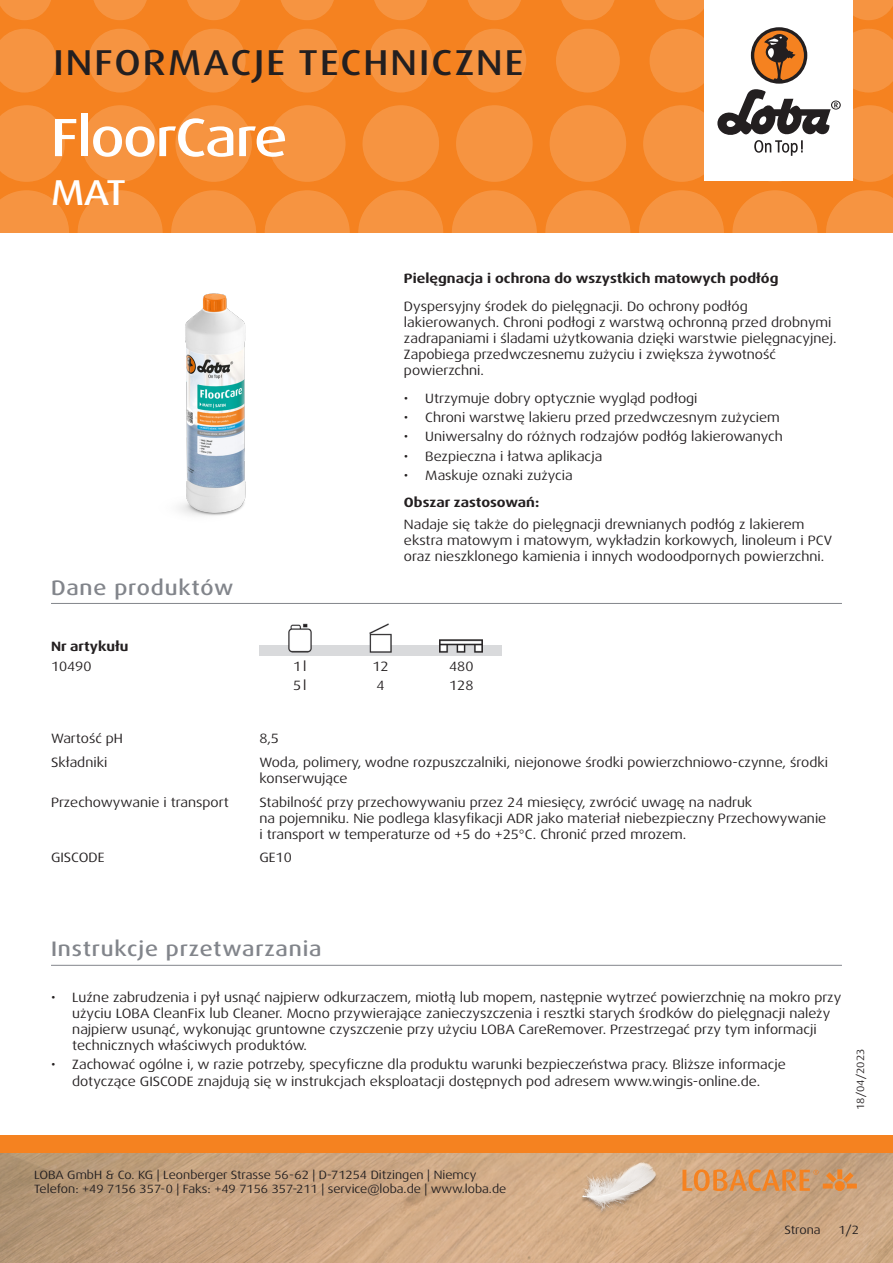
<style>
.page{position:relative;width:893px;height:1263px;background:#fff}
.page>*{position:absolute;margin:0;border:0;box-sizing:border-box;transform-origin:0 0}
.t1{font:500 expanded 54px "Dax Pro";letter-spacing:-.025em;color:#fff}
.t2{font:500 expanded 36px "Dax Pro";letter-spacing:.06em;color:#231f20}
.t3{font:500 expanded 36px "Dax Pro";color:#fff}
.Titel_grau{font:500 expanded 21px "Dax Pro";letter-spacing:.04em;color:#82858b}
.Text{font:expanded 13.5px/16.2px "Dax Pro";color:#231f20}
.Text_Bold{font:700 expanded 13.5px "Dax Pro";color:#231f20}
.Text_zentriert{font:expanded 13.5px "Dax Pro";color:#231f20}
.t4{font:expanded 12px/14.4px "Dax Pro";color:#231f20}
.t5{font:expanded 10.5px "Dax Pro";color:#231f20}
</style>
<div class="page">
<div style="left:0;top:0;width:893px;height:233px;background:#f58220"></div>
<svg style="left:0;top:190px;width:69px;height:43px"></svg>
<svg style="left:78px;top:190px;width:85px;height:85px;fill:#f69441"></svg>
<svg style="left:171px;top:190px;width:85px;height:85px;fill:#f69441"></svg>
<svg style="left:265px;top:190px;width:85px;height:85px;fill:#f69441"></svg>
<svg style="left:358px;top:190px;width:85px;height:85px;fill:#f69441"></svg>
<svg style="left:545px;top:190px;width:85px;height:85px;fill:#f69441"></svg>
<svg style="left:452px;top:190px;width:85px;height:85px;fill:#f69441"></svg>
<svg style="left:732px;top:190px;width:85px;height:85px;fill:#f69441"></svg>
<svg style="left:639px;top:190px;width:85px;height:85px;fill:#f69441"></svg>
<svg style="left:826px;top:190px;width:67px;height:43px"></svg>
<svg style="left:0;top:105px;width:65px;height:77px"></svg>
<svg style="left:82px;top:105px;width:76px;height:77px"></svg>
<svg style="left:175px;top:105px;width:77px;height:77px"></svg>
<svg style="left:269px;top:105px;width:76px;height:77px"></svg>
<svg style="left:456px;top:105px;width:77px;height:77px"></svg>
<svg style="left:362px;top:105px;width:77px;height:77px"></svg>
<svg style="left:550px;top:105px;width:76px;height:77px"></svg>
<svg style="left:0;top:29px;width:56px;height:63px"></svg>
<svg style="left:182px;top:29px;width:64px;height:63px"></svg>
<svg style="left:88px;top:29px;width:64px;height:63px"></svg>
<svg style="left:275px;top:29px;width:64px;height:63px"></svg>
<svg style="left:462px;top:29px;width:64px;height:63px"></svg>
<svg style="left:369px;top:29px;width:64px;height:63px"></svg>
<svg style="left:556px;top:29px;width:64px;height:63px"></svg>
<svg style="left:0;top:0;width:51px;height:20px"></svg>
<svg style="left:187px;top:0;width:53px;height:20px"></svg>
<svg style="left:468px;top:0;width:53px;height:20px"></svg>
<svg style="left:655px;top:0;width:49px;height:20px"></svg>
<svg style="left:93px;top:0;width:54px;height:20px"></svg>
<svg style="left:374px;top:0;width:54px;height:20px"></svg>
<svg style="left:281px;top:0;width:53px;height:20px"></svg>
<svg style="left:561px;top:0;width:54px;height:20px"></svg>
<svg style="left:853px;top:0;width:40px;height:20px"></svg>
<img style="left:0;top:1152px;width:893px;height:111px">
<div style="left:0;top:1135px;width:893px;height:17px;background:#f58220"></div>
<div style="left:704px;top:0;width:149px;height:181px;background:#fff"></div>
<svg style="left:643px;top:29px;width:250px;height:153px"></svg>
<img style="left:578px;top:1161px;width:82px;height:81px">
<svg style="left:682px;top:1169px;width:175px;height:22px;background:#d9965a"></svg>
<hr style="left:51px;top:965px;width:791px;height:1px;background:#82858b">
<hr style="left:51px;top:603px;width:791px;height:1px;background:#82858b">
<img style="left:288px;top:623px;width:195px;height:22px">
<img style="left:259px;top:645px;width:243px;height:11px">
<img style="left:106px;top:272px;width:216px;height:244px">
<h2 class="t2" style="left:53px;top:40px;width:471px">INFORMACJE TECHNICZNE</h2>
<p class="t1" style="left:51px;top:103px;width:238px">FloorCare</p>
<h2 class="t3" style="left:51px;top:169px;width:76px">MAT</h2>
<p class="Titel_grau" style="left:51px;top:574px;width:184px">Dane produktów</p>
<p class="Text_Bold" style="left:404px;top:269px;width:376px">Pielęgnacja i ochrona do wszystkich matowych podłóg</p>
<p class="Text" style="left:404px;top:298px;width:434px">Dyspersyjny środek do pielęgnacji. Do ochrony podłóg lakierowanych. Chroni podłogi z warstwą ochronną przed drobnymi zadrapaniami i śladami użytkowania dzięki warstwie pielęgnacyjnej.<br>Zapobiega przedwczesnemu zużyciu i zwiększa żywotność powierzchni.</p>
<p class="Text" style="left:404px;top:390px;width:295px">• Utrzymuje dobry optycznie wygląd podłogi</p>
<p class="Text" style="left:404px;top:410px;width:377px">• Chroni warstwę lakieru przed przedwczesnym zużyciem</p>
<p class="Text" style="left:404px;top:429px;width:380px">• Uniwersalny do różnych rodzajów podłóg lakierowanych</p>
<p class="Text" style="left:404px;top:448px;width:200px">• Bezpieczna i łatwa aplikacja</p>
<p class="Text" style="left:404px;top:467px;width:170px">• Maskuje oznaki zużycia</p>
<p class="Text_Bold" style="left:404px;top:494px;width:137px">Obszar zastosowań:</p>
<p class="Text" style="left:404px;top:516px;width:430px">Nadaje się także do pielęgnacji drewnianych podłóg z lakierem ekstra matowym i matowym, wykładzin korkowych, linoleum i PCV oraz nieszklonego kamienia i innych wodoodpornych powierzchni.</p>
<p class="Text_Bold" style="left:51px;top:638px;width:79px">Nr artykułu</p>
<p class="Text" style="left:51px;top:658px;width:42px">10490</p>
<p class="Text_zentriert" style="left:293px;top:657px;width:15px">1l</p>
<p class="Text_zentriert" style="left:372px;top:657px;width:18px">12</p>
<p class="Text_zentriert" style="left:449px;top:657px;width:26px">480</p>
<p class="Text_zentriert" style="left:293px;top:676px;width:15px">5l</p>
<p class="Text_zentriert" style="left:377px;top:676px;width:10px">4</p>
<p class="Text_zentriert" style="left:449px;top:676px;width:26px">128</p>
<p class="Text" style="left:51px;top:730px;width:73px">Wartość pH</p>
<p class="Text" style="left:259px;top:730px;width:21px">8,5</p>
<p class="Text" style="left:51px;top:754px;width:58px">Składniki</p>
<p class="Text" style="left:259px;top:754px;width:570px">Woda, polimery, wodne rozpuszczalniki, niejonowe środki powierzchniowo-czynne, środki konserwujące</p>
<p class="Text" style="left:51px;top:794px;width:179px">Przechowywanie i transport</p>
<p class="Text" style="left:259px;top:794px;width:568px">Stabilność przy przechowywaniu przez 24 miesięcy, zwrócić uwagę na nadruk<br>na pojemniku. Nie podlega klasyfikacji ADR jako materiał niebezpieczny Przechowywanie i transport w temperaturze od +5 do +25°C. Chronić przed mrozem.</p>
<p class="Text" style="left:51px;top:850px;width:55px">GISCODE</p>
<p class="Text" style="left:259px;top:850px;width:34px">GE10</p>
<p class="Titel_grau" style="left:51px;top:936px;width:272px">Instrukcje przetwarzania</p>
<p class="Text" style="left:72px;top:989px;width:771px;text-indent:-21px">• Luźne zabrudzenia i pył usnąć najpierw odkurzaczem, miotłą lub mopem, następnie wytrzeć powierzchnię na mokro przy użyciu LOBA CleanFix lub Cleaner. Mocno przywierające zanieczyszczenia i resztki starych środków do pielęgnacji należy najpierw usunąć, wykonując gruntowne czyszczenie przy użyciu LOBA CareRemover. Przestrzegać przy tym informacji technicznych właściwych produktów.</p>
<p class="Text" style="left:51px;top:1057px;width:736px;text-align:center">• Zachować ogólne i, w razie potrzeby, specyficzne dla produktu warunki bezpieczeństwa pracy. Bliższe informacje dotyczące GISCODE znajdują się w instrukcjach eksploatacji dostępnych pod adresem www.wingis-online.de.</p>
<p class="t5" style="left:854px;top:1110px;width:63px;rotate:-90deg">18/04/2023</p>
<p class="t4" style="left:34px;top:1167px;width:474px">LOBA GmbH &amp; Co. KG | Leonberger Strasse 56-62 | D-71254 Ditzingen | Niemcy<br>Telefon: +49 7156 357-0 | Faks: +49 7156 357-211 | service@loba.de | www.loba.de</p>
<p class="t4" style="left:785px;top:1223px;width:38px">Strona</p>
<p class="t4" style="left:838px;top:1223px;width:22px">1/2</p>
</div>
